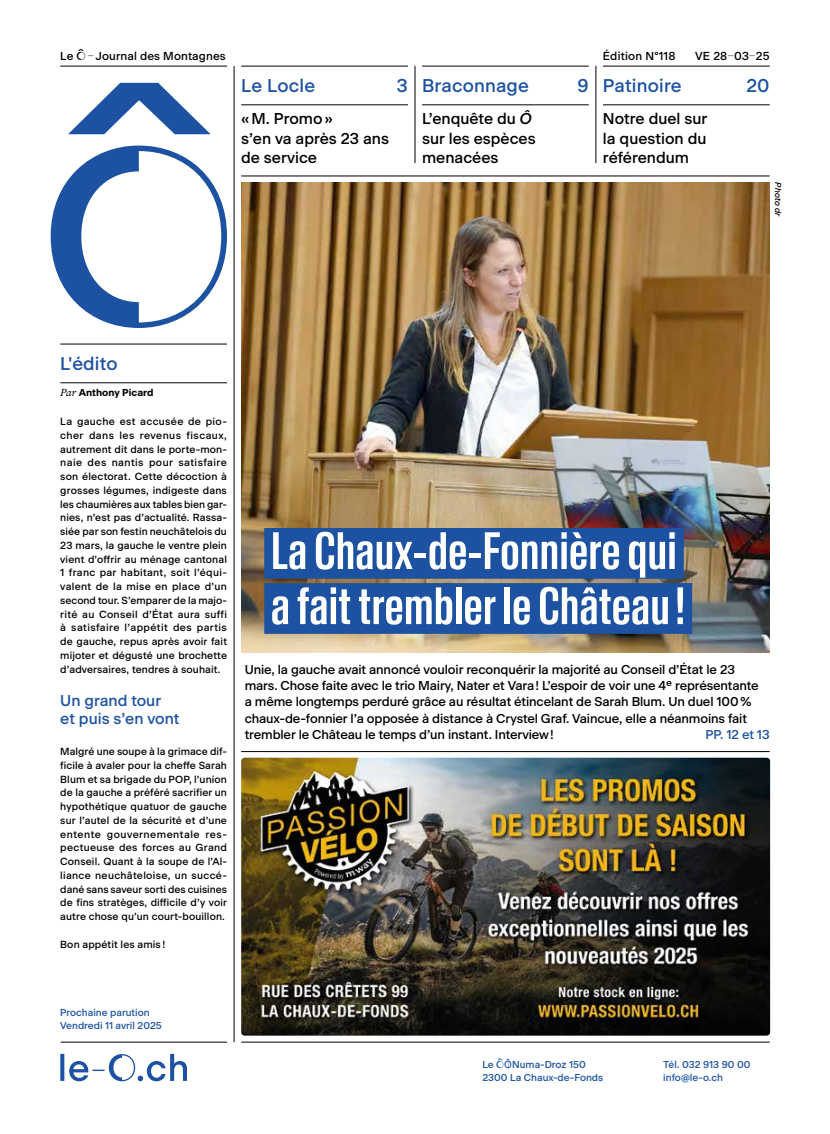
<style>
.page{position:relative;width:830px;height:1134px;background:#fff}
.page>*{position:absolute;margin:0;border:0;box-sizing:border-box;transform-origin:0 0}
.t1{font:52.12px/55.1px "Baikal VAR";letter-spacing:.005em;color:#fff}
.t2{font:500 18.5px "Beausite Classic";letter-spacing:.01em;color:#1c52a1}
.t3{font:500 15.62px/19.4px "Beausite Classic";color:#000}
.t4{font:500 15.62px/17.5px "Beausite Classic";color:#1c52a1}
.t5{font:500 12.75px/16.2px "Beausite Classic";letter-spacing:-.01em;color:#000}
.t6{font:500 12.75px "Beausite Classic";color:#1c52a1}
.t7{font:500 11.5px "Beausite Classic";letter-spacing:.01em;color:#000}
.t8{font:500 10.25px/13.8px "Beausite Classic";letter-spacing:.01em;color:#000;text-align:justify}
.t9{font:500 10px/12.9px "Beausite Classic";color:#1c52a1}
.t10{font:700 10px "Beausite Classic";color:#000}
.t11{font:italic 500 8.5px "Beausite Classic";letter-spacing:-.005em;color:#000}
.s1{font-family:"Le O";font-weight:400}
.s2{font-weight:100}
.s3{font-style:italic}
.s4{font-family:"Bradford LL";font-weight:400;font-style:italic;font-size:10.25px}
</style>
<div class="page">
<hr style="left:60px;top:66px;width:167px;height:1px;background:#000">
<hr style="left:61px;top:1042px;width:166px;height:1px;background:#000">
<hr style="left:234px;top:66px;width:1px;height:976px;background:#000">
<hr style="left:241px;top:1042px;width:528px;height:1px;background:#000">
<img style="left:241px;top:758px;width:528px;height:278px">
<hr style="left:241px;top:751px;width:528px;height:1px;background:#000">
<hr style="left:241px;top:66px;width:166px;height:1px;background:#000">
<hr style="left:241px;top:105px;width:166px;height:1px;background:#000">
<hr style="left:422px;top:66px;width:166px;height:1px;background:#000">
<hr style="left:422px;top:105px;width:166px;height:1px;background:#000">
<hr style="left:602px;top:66px;width:167px;height:1px;background:#000">
<hr style="left:602px;top:105px;width:167px;height:1px;background:#000">
<hr style="left:241px;top:176px;width:528px;height:1px;background:#000">
<svg style="left:51px;top:83px;width:176px;height:245px"></svg>
<svg style="left:60px;top:1054px;width:127px;height:27px"></svg>
<hr style="left:595px;top:66px;width:1px;height:97px;background:#000">
<hr style="left:414px;top:66px;width:1px;height:97px;background:#000">
<img style="left:241px;top:182px;width:528px;height:471px">
<div style="left:264px;top:528px;width:419px;height:51px;background:#1c52a1"></div>
<div style="left:264px;top:583px;width:427px;height:51px;background:#1c52a1"></div>
<hr style="left:60px;top:344px;width:167px;height:1px;background:#000">
<hr style="left:60px;top:382px;width:167px;height:1px;background:#000">
<p class="t7" style="left:60px;top:47px;width:167px">Le <span class="s1">o</span><span class="s2">–</span> Journal des Montagnes</p>
<p class="t7" style="left:602px;top:47px;width:74px">Édition N°118</p>
<p class="t7" style="left:694px;top:47px;width:76px">VE 28<span class="s2">–</span>03<span class="s2">–</span>25</p>
<h2 class="t2" style="left:241px;top:71px;width:75px">Le Locle</h2>
<h2 class="t2" style="left:396px;top:71px;width:12px">3</h2>
<h3 class="t3" style="left:241px;top:108px;width:149px">«M. Promo»<br>s’en va après 23 ans de service</h3>
<h2 class="t2" style="left:422px;top:71px;width:108px">Braconnage</h2>
<h2 class="t2" style="left:577px;top:71px;width:13px">9</h2>
<h3 class="t3" style="left:422px;top:108px;width:115px">L’enquête du <span class="s3">Ô </span>sur les espèces menacées</h3>
<h2 class="t2" style="left:602px;top:71px;width:80px">Patinoire</h2>
<h2 class="t2" style="left:746px;top:71px;width:25px">20</h2>
<h3 class="t3" style="left:602px;top:108px;width:105px;text-align:justify">Notre duel sur la question du référendum</h3>
<p class="t11" style="left:784px;top:182px;width:36px;rotate:90deg">Photo dr</p>
<h2 class="t2" style="left:60px;top:349px;width:59px">L'édito</h2>
<p class="t10" style="left:60px;top:385px;width:95px"><span class="s4">Par</span> Anthony Picard</p>
<p class="t8" style="left:60px;top:414px;width:168px">La gauche est accusée de pio&shy;cher dans les revenus fiscaux, autrement dit dans le porte-mon&shy;naie des nantis pour satisfaire son électorat. Cette décoction à grosses légumes, indigeste dans les chaumières aux tables bien gar&shy;nies, n’est pas d’actualité. Rassa&shy;siée par son festin neuchâtelois du 23 mars, la gauche le ventre plein vient d’offrir au ménage cantonal 1 franc par habitant, soit l’équi&shy;valent de la mise en place d’un second tour. S’emparer de la majo&shy;rité au Conseil d’État aura suffi à satisfaire l’appétit des partis de gauche, repus après avoir fait mijoter et dégusté une brochette d’adversaires, tendres à souhait.</p>
<h3 class="t4" style="left:60px;top:691px;width:121px">Un grand tour et puis s’en vont</h3>
<p class="t8" style="left:60px;top:744px;width:168px">Malgré une soupe à la grimace dif&shy;ficile à avaler pour la cheffe Sarah Blum et sa brigade du POP, l’union de la gauche a préféré sacrifier un hypothétique quatuor de gauche sur l’autel de la sécurité et d’une entente gouvernementale res&shy;pectueuse des forces au Grand Conseil. Quant à la soupe de l’Al&shy;liance neuchâteloise, un succé&shy;dané sans saveur sorti des cuisines de fins stratèges, difficile d’y voir autre chose qu’un court-bouillon.</p>
<p class="t8" style="left:60px;top:936px;width:106px">Bon appétit les amis !</p>
<h1 class="t1" style="left:271px;top:521px;width:415px">La Chaux-de-Fonnière qui a fait trembler le Château!</h1>
<p class="t5" style="left:244px;top:660px;width:515px">Unie, la gauche avait annoncé vouloir reconquérir la majorité au Conseil d’État le 23 mars. Chose faite avec le trio Mairy, Nater et Vara! L’espoir de voir une 4e représentante a même longtemps perduré grâce au résultat étincelant de Sarah Blum. Un duel 100% chaux-de-fonnier l’a opposée à distance à Crystel Graf. Vaincue, elle a néanmoins fait trembler le Château le temps d’un instant. Interview!</p>
<p class="t6" style="left:705px;top:725px;width:66px">PP. 12 et 13</p>
<p class="t9" style="left:60px;top:1005px;width:103px">Prochaine parution<br>Vendredi 11 avril 2025</p>
<p class="t9" style="left:482px;top:1057px;width:122px">Le <span class="s1">oÔ</span> <span class="s2">|</span> Numa-Droz 150<br>2300 La Chaux-de-Fonds</p>
<p class="t9" style="left:663px;top:1057px;width:89px">Tél. 032 913 90 00 info@le-o.ch</p>
</div>
